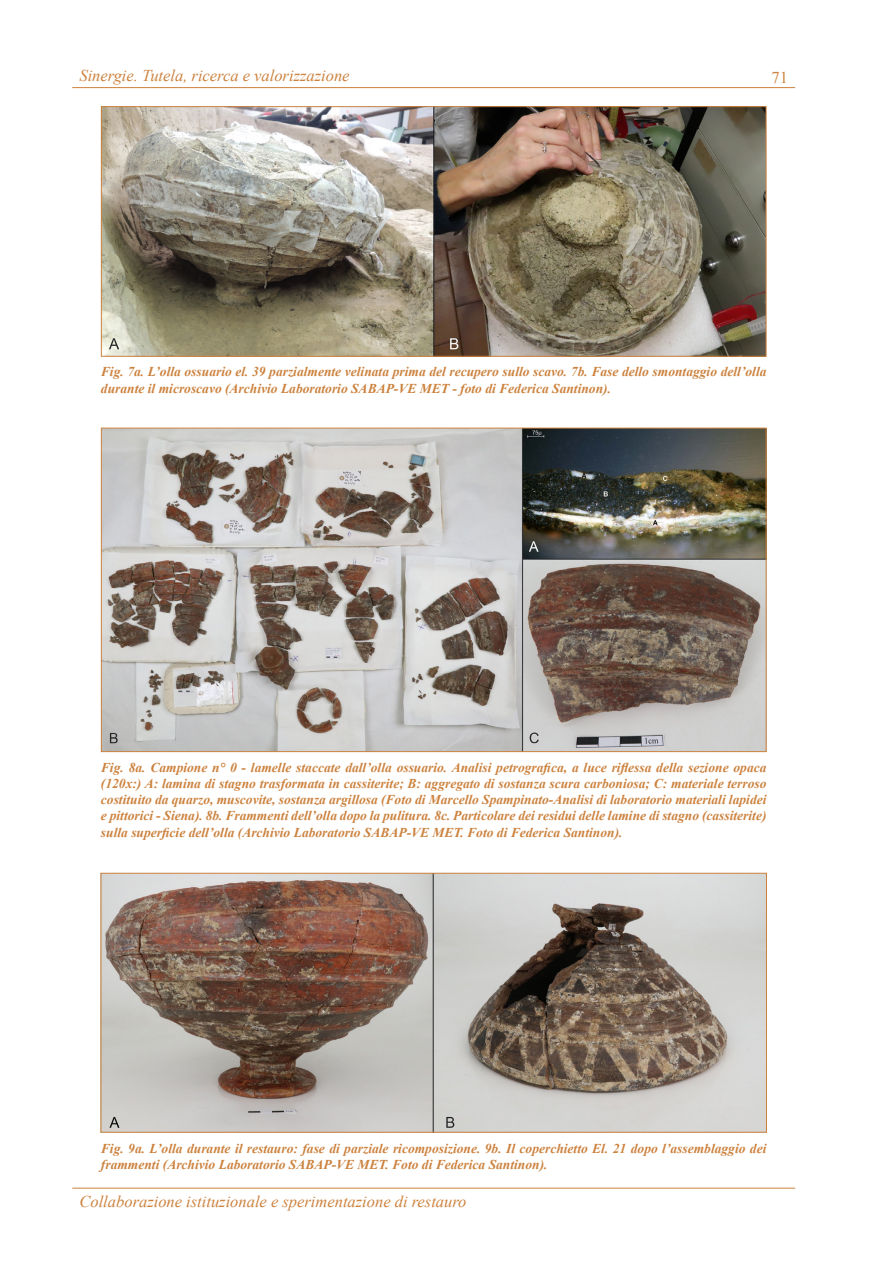
<style>
.page{position:relative;width:893px;height:1263px;background:#fff}
.page>*{position:absolute;margin:0;border:0;box-sizing:border-box;transform-origin:0 0}
.t1{font:italic 16.5px "Times New Roman";color:#cc823e}
.t2{font:16.5px "Times New Roman";color:#cc823e}
.t3{font:italic 700 13.5px/16.2px "Times New Roman";color:#cc823e}
</style>
<div class="page">
<hr style="left:72px;top:87px;width:723px;height:1px;background:#cc823e">
<hr style="left:72px;top:1188px;width:723px;height:1px;background:#cc823e">
<img style="left:103px;top:108px;width:661px;height:247px">
<div style="left:101px;top:106px;width:665px;height:251px;border:1px solid #cc823e"></div>
<img style="left:103px;top:430px;width:661px;height:320px">
<img style="left:103px;top:875px;width:662px;height:255px">
<div style="left:101px;top:873px;width:666px;height:259px;border:1px solid #cc823e"></div>
<p class="t1" style="left:79px;top:64px;width:272px">Sinergie. Tutela, ricerca e valorizzazione</p>
<p class="t2" style="left:771px;top:66px;width:18px">71</p>
<p class="t3" style="left:101px;top:363px;width:667px">Fig. 7a. L’olla ossuario el. 39 parzialmente velinata prima del recupero sullo scavo. 7b. Fase dello smontaggio dell’olla durante il microscavo (Archivio Laboratorio SABAP-VE MET - foto di Federica Santinon).</p>
<p class="t3" style="left:101px;top:759px;width:667px;text-align:justify">Fig. 8a. Campione n° 0 - lamelle staccate dall’olla ossuario. Analisi petrografica, a luce riflessa della sezione opaca (120x:) A: lamina di stagno trasformata in cassiterite; B: aggregato di sostanza scura carboniosa; C: materiale terroso costituito da quarzo, muscovite, sostanza argillosa (Foto di Marcello Spampinato-Analisi di laboratorio materiali lapidei e pittorici - Siena). 8b. Frammenti dell’olla dopo la pulitura. 8c. Particolare dei residui delle lamine di stagno (cassiterite) sulla superficie dell’olla (Archivio Laboratorio SABAP-VE MET. Foto di Federica Santinon).</p>
<p class="t3" style="left:101px;top:1140px;width:667px">Fig. 9a. L’olla durante il restauro: fase di parziale ricomposizione. 9b. Il coperchietto El. 21 dopo l’assemblaggio dei frammenti (Archivio Laboratorio SABAP-VE MET. Foto di Federica Santinon).</p>
<p class="t1" style="left:79px;top:1190px;width:388px">Collaborazione istituzionale e sperimentazione di restauro</p>
</div>
